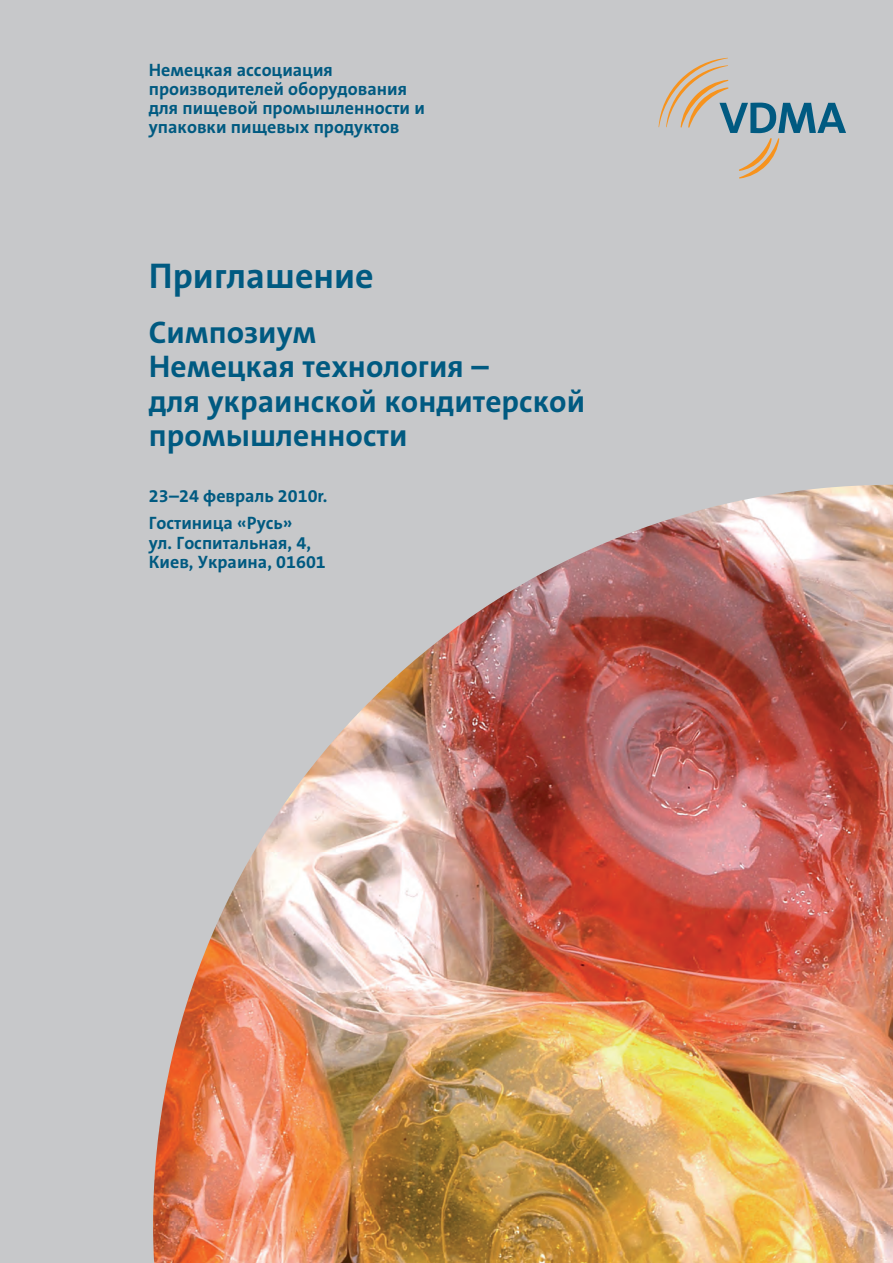
<style>
.page{position:relative;width:893px;height:1263px;background:#c7c8ca}
.page>*{position:absolute;margin:0;border:0;box-sizing:border-box;transform-origin:0 0}
.t1{font:700 36px "The Sans B OT7";color:#005a81}
.t2{font:700 31.5px/34.5px "The Sans B OT7";color:#005a81}
.t3{font:700 18px/19.2px "The Sans B OT7";color:#005a81}
</style>
<div class="page">
<svg style="left:659px;top:58px;width:187px;height:120px"></svg>
<img style="left:153px;top:485px;width:740px;height:778px">
<p class="t3" style="left:149px;top:61px;width:278px">Немецкая ассоциация производителей оборудования для пищевой промышленности и упаковки пищевых продуктов</p>
<p class="t1" style="left:149px;top:255px;width:226px">Приглашение</p>
<p class="t2" style="left:149px;top:316px;width:438px">Симпозиум<br>Немецкая технология –<br>для украинской кондитерской промышленности</p>
<p class="t3" style="left:149px;top:482px;width:180px;line-height:27.6px">23–24 февраль 2010r.<br>Гостиница «Русь»</p>
<p class="t3" style="left:149px;top:533px;width:178px">ул. Госпитальная, 4,<br>Киев, Украина, 01601</p>
</div>
